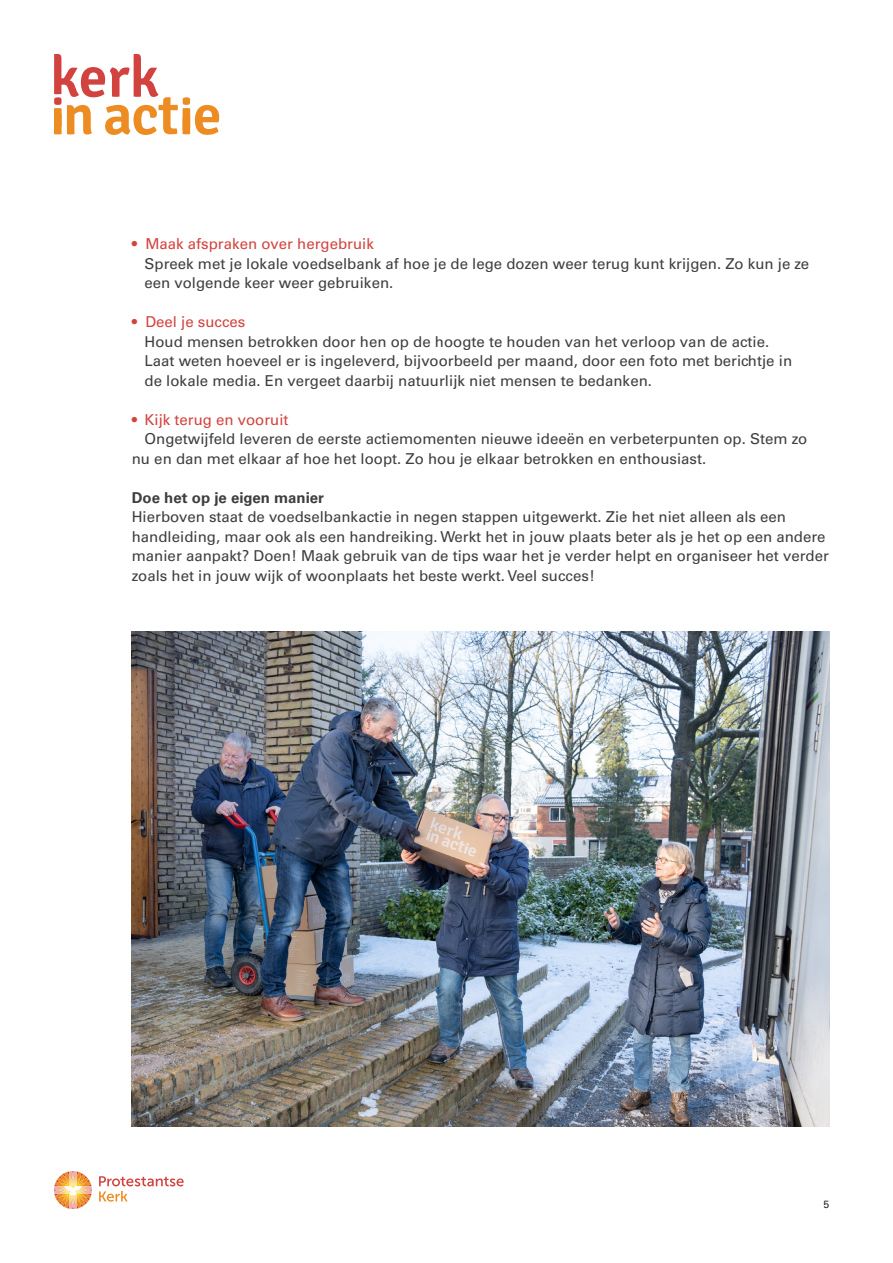
<style>
.page{position:relative;width:893px;height:1263px;background:#fff}
.page>*{position:absolute;margin:0;border:0;box-sizing:border-box;transform-origin:0 0}
.t1{font:15px/19.5px "Univers LT Std";color:#3e3e3f}
.t2{font:15px "Univers LT Std";color:#d2433f}
.t3{font:700 15px "Univers LT Std";color:#3e3e3f}
.t4{font:10.5px "Univers LT Std";color:#231f20}
</style>
<div class="page">
<svg style="left:99px;top:1176px;width:85px;height:26px"></svg>
<svg style="left:54px;top:1171px;width:38px;height:38px"></svg>
<img style="left:132px;top:631px;width:697px;height:496px">
<svg style="left:54px;top:54px;width:165px;height:81px"></svg>
<p class="t2" style="left:132px;top:235px;width:244px">• Maak afspraken over hergebruik</p>
<p class="t1" style="left:145px;top:254px;width:666px">Spreek met je lokale voedselbank af hoe je de lege dozen weer terug kunt krijgen. Zo kun je ze een volgende keer weer gebruiken.</p>
<p class="t2" style="left:132px;top:313px;width:115px">• Deel je succes</p>
<p class="t1" style="left:145px;top:332px;width:649px">Houd mensen betrokken door hen op de hoogte te houden van het verloop van de actie.<br>Laat weten hoeveel er is ingeleverd, bijvoorbeeld per maand, door een foto met berichtje in de lokale media. En vergeet daarbij natuurlijk niet mensen te bedanken.</p>
<p class="t2" style="left:132px;top:410px;width:158px">• Kijk terug en vooruit</p>
<p class="t1" style="left:132px;top:429px;width:677px;text-indent:13px">Ongetwijfeld leveren de eerste actiemomenten nieuwe ideeën en verbeterpunten op. Stem zo nu en dan met elkaar af hoe het loopt. Zo hou je elkaar betrokken en enthousiast.</p>
<p class="t3" style="left:132px;top:488px;width:194px">Doe het op je eigen manier</p>
<p class="t1" style="left:132px;top:507px;width:699px">Hierboven staat de voedselbankactie in negen stappen uitgewerkt. Zie het niet alleen als een handleiding, maar ook als een handreiking. Werkt het in jouw plaats beter als je het op een andere manier aanpakt? Doen! Maak gebruik van de tips waar het je verder helpt en organiseer het verder zoals het in jouw wijk of woonplaats het beste werkt. Veel succes!</p>
<p class="t4" style="left:823px;top:1198px;width:7px">5</p>
</div>
